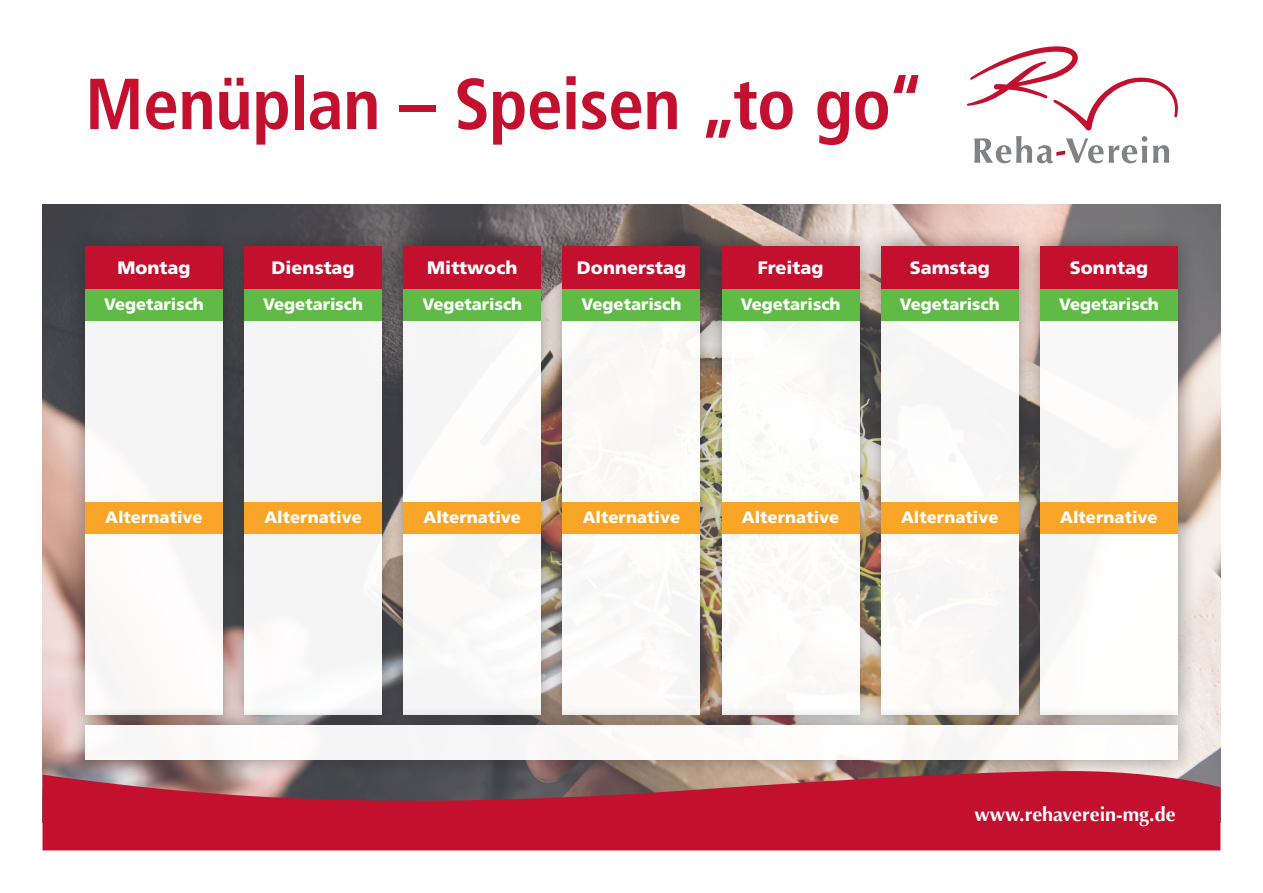
<style>
.page{position:relative;width:1263px;height:893px;background:#fff}
.page>*{position:absolute;margin:0;border:0;box-sizing:border-box;transform-origin:0 0}
.t1{font:700 condensed 72px "Frutiger";letter-spacing:-.01em;color:#c3102f}
.t2{font:700 19.8px "Optima";color:#fff}
.t3{font:900 18px "Frutiger";color:#fff}
.t4{font:900 16.5px "Frutiger";color:#fff}
</style>
<div class="page">
<img style="left:43px;top:204px;width:1177px;height:567px">
<div style="left:224px;top:227px;width:178px;height:507px;background:#231f20;opacity:.5"></div>
<div style="left:244px;top:247px;width:138px;height:467px;background:#f5f5f5"></div>
<div style="left:383px;top:227px;width:178px;height:507px;background:#231f20;opacity:.5"></div>
<div style="left:403px;top:247px;width:138px;height:467px;background:#f9f9f8"></div>
<div style="left:542px;top:227px;width:178px;height:507px;background:#231f20;opacity:.5"></div>
<div style="left:562px;top:247px;width:138px;height:467px;background:#fbf9f7"></div>
<div style="left:702px;top:227px;width:177px;height:507px;background:#231f20;opacity:.5"></div>
<div style="left:722px;top:247px;width:138px;height:467px;background:#fff"></div>
<div style="left:861px;top:227px;width:177px;height:507px;background:#231f20;opacity:.5"></div>
<div style="left:881px;top:247px;width:138px;height:467px;background:#f9f7f6"></div>
<div style="left:1020px;top:227px;width:178px;height:507px;background:#231f20;opacity:.5"></div>
<div style="left:1040px;top:247px;width:138px;height:467px;background:#fff"></div>
<div style="left:65px;top:227px;width:178px;height:507px;background:#231f20;opacity:.5"></div>
<div style="left:85px;top:247px;width:138px;height:467px;background:#f5f5f6"></div>
<div style="left:66px;top:705px;width:1131px;height:74px;background:#231f20;opacity:.5"></div>
<div style="left:85px;top:725px;width:1093px;height:34px;background:#fff"></div>
<svg style="left:967px;top:46px;width:211px;height:117px"></svg>
<svg style="left:43px;top:771px;width:1177px;height:79px;background:#b4233b"></svg>
<div style="left:85px;top:247px;width:138px;height:42px;background:#c3102f"></div>
<div style="left:244px;top:247px;width:138px;height:42px;background:#c3102f"></div>
<div style="left:403px;top:247px;width:138px;height:42px;background:#c3102f"></div>
<div style="left:562px;top:247px;width:138px;height:42px;background:#c3102f"></div>
<div style="left:722px;top:247px;width:138px;height:42px;background:#c3102f"></div>
<div style="left:881px;top:247px;width:138px;height:42px;background:#c3102f"></div>
<div style="left:1040px;top:247px;width:138px;height:42px;background:#c3102f"></div>
<div style="left:85px;top:502px;width:138px;height:32px;background:#f9a628"></div>
<div style="left:85px;top:289px;width:138px;height:32px;background:#60bb46"></div>
<div style="left:244px;top:502px;width:138px;height:32px;background:#f9a628"></div>
<div style="left:244px;top:289px;width:138px;height:32px;background:#60bb46"></div>
<div style="left:403px;top:502px;width:138px;height:32px;background:#f9a628"></div>
<div style="left:403px;top:289px;width:138px;height:32px;background:#60bb46"></div>
<div style="left:562px;top:502px;width:138px;height:32px;background:#f9a628"></div>
<div style="left:562px;top:289px;width:138px;height:32px;background:#60bb46"></div>
<div style="left:722px;top:502px;width:138px;height:32px;background:#f9a628"></div>
<div style="left:722px;top:289px;width:138px;height:32px;background:#60bb46"></div>
<div style="left:881px;top:502px;width:138px;height:32px;background:#f9a628"></div>
<div style="left:881px;top:289px;width:138px;height:32px;background:#60bb46"></div>
<div style="left:1040px;top:502px;width:138px;height:32px;background:#f9a628"></div>
<div style="left:1040px;top:289px;width:138px;height:32px;background:#60bb46"></div>
<h1 class="t1" style="left:85px;top:61px;width:841px">Menüplan – Speisen „to go“</h1>
<p class="t3" style="left:117px;top:257px;width:75px">Montag</p>
<p class="t3" style="left:272px;top:257px;width:85px">Dienstag</p>
<p class="t3" style="left:427px;top:257px;width:92px">Mittwoch</p>
<p class="t3" style="left:577px;top:257px;width:111px">Donnerstag</p>
<p class="t3" style="left:758px;top:257px;width:67px">Freitag</p>
<p class="t3" style="left:910px;top:257px;width:82px">Samstag</p>
<p class="t3" style="left:1070px;top:257px;width:80px">Sonntag</p>
<p class="t4" style="left:104px;top:295px;width:101px">Vegetarisch</p>
<p class="t4" style="left:263px;top:295px;width:101px">Vegetarisch</p>
<p class="t4" style="left:422px;top:295px;width:101px">Vegetarisch</p>
<p class="t4" style="left:581px;top:295px;width:101px">Vegetarisch</p>
<p class="t4" style="left:741px;top:295px;width:101px">Vegetarisch</p>
<p class="t4" style="left:900px;top:295px;width:101px">Vegetarisch</p>
<p class="t4" style="left:1059px;top:295px;width:101px">Vegetarisch</p>
<p class="t4" style="left:105px;top:507px;width:99px">Alternative</p>
<p class="t4" style="left:264px;top:507px;width:99px">Alternative</p>
<p class="t4" style="left:424px;top:507px;width:99px">Alternative</p>
<p class="t4" style="left:583px;top:507px;width:99px">Alternative</p>
<p class="t4" style="left:742px;top:507px;width:99px">Alternative</p>
<p class="t4" style="left:901px;top:507px;width:99px">Alternative</p>
<p class="t4" style="left:1060px;top:507px;width:99px">Alternative</p>
<p class="t2" style="left:974px;top:803px;width:203px">www.rehaverein-mg.de</p>
</div>
